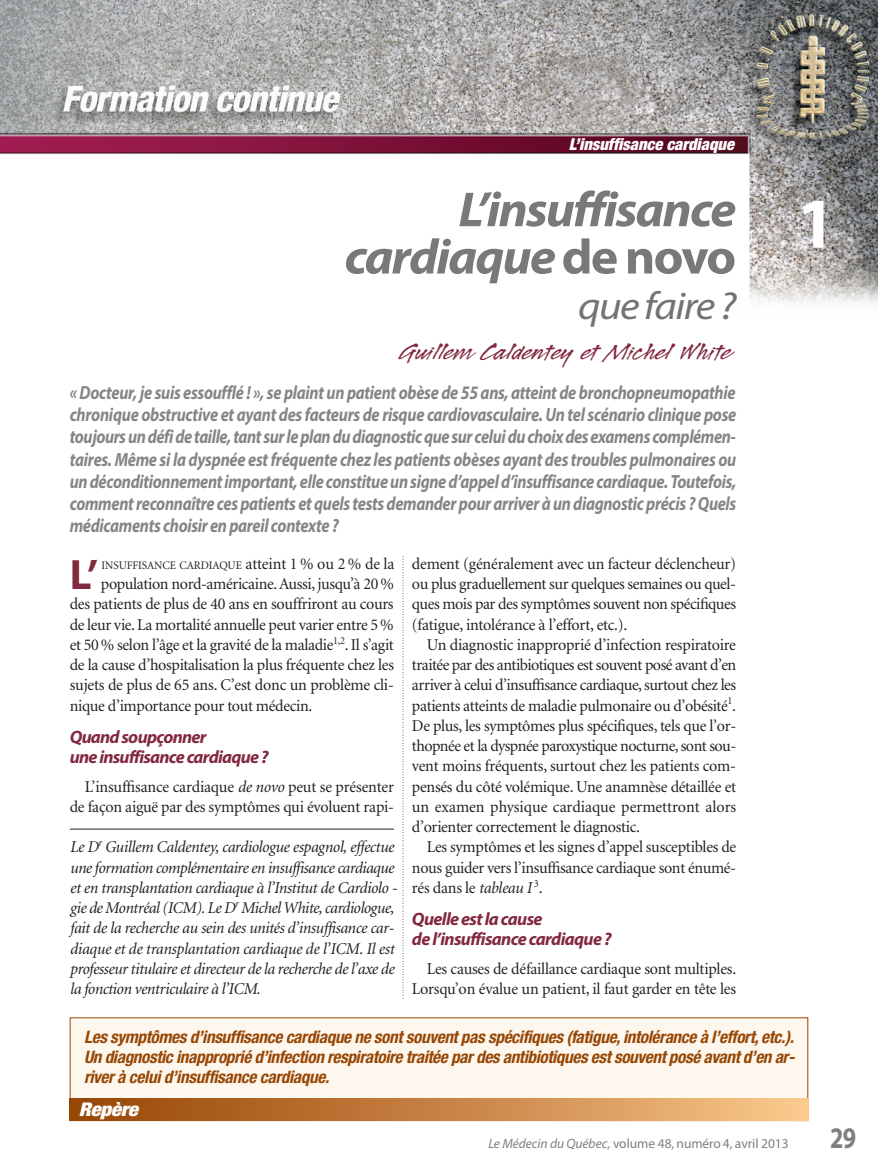
<style>
.page{position:relative;width:878px;height:1175px;background:#fff}
.page>*{position:absolute;margin:0;border:0;box-sizing:border-box;transform-origin:0 0}
.t1{font:700 72px "Myriad Pro";color:#fff}
.t2{font:italic 700 49.5px/47.2px "Myriad Pro";letter-spacing:-.035em;color:#77797b;text-align:right;scale:1.05 1}
.t3{font:700 42.6px "Myriad Pro";color:#82293f}
.t4{font:italic 39px "Myriad Pro";letter-spacing:-.035em;color:#717375;scale:1.1 1}
.t5{font:700 30px "Myriad Pro";color:#7d7f81;scale:.8 1}
.t6{font:27px "Legault Std";color:#82293f;scale:1.2 1}
.t7{font:italic 700 19.2px/22.2px "Myriad Pro";letter-spacing:-.02em;color:#838588;text-align:justify;scale:.85 1}
.t8{font:italic 900 condensed 18.9px "Helvetica Neue";letter-spacing:-.015em;color:#fff;scale:1.11 1}
.t9{font:italic 700 18px/20.2px "Myriad Pro";letter-spacing:-.04em;color:#82293f}
.t10{font:italic 700 condensed 17.25px/20.2px "Helvetica Neue";letter-spacing:-.02em;color:#974705;text-align:justify}
.t11{font:16.5px/20.2px "Minion";letter-spacing:-.015em;color:#231f20;text-align:justify}
.t12{font:italic 16.5px/20.2px "Minion";letter-spacing:-.025em;color:#231f20}
.t13{font:italic 900 condensed 16.5px "Helvetica Neue";letter-spacing:-.005em;color:#fff}
.t14{font:13.5px "Myriad Pro";letter-spacing:-.005em;color:#7d7f81}
.t15{font:11.55px "Minion";letter-spacing:-.01em;color:#231f20}
.s1{font-style:normal}
.s2{font-size:16.5px}
.s3{font-style:italic}
</style>
<div class="page">
<img style="left:0;top:0;width:878px;height:304px">
<svg style="left:402px;top:556px;width:1px;height:443px"></svg>
<hr style="left:70px;top:828px;width:324px;height:1px;background:#231f20">
<div style="left:70px;top:1018px;width:737px;height:102px;background:#fef7ed"></div>
<div style="left:70px;top:1098px;width:738px;height:22px;background:linear-gradient(to right,#954302,#fac68a)"></div>
<p class="t13" style="left:569px;top:138px;width:166px">L’insuffisance cardiaque</p>
<h2 class="t2" style="left:344px;top:190px;width:374px">L’insuffisance cardiaque <span class="s1">de novo</span></h2>
<h3 class="t4" style="left:578px;top:291px;width:145px">que faire ?</h3>
<h3 class="t6" style="left:399px;top:334px;width:278px">Guillem Caldentey et Michel White</h3>
<p class="t7" style="left:70px;top:383px;width:785px">« Docteur, je suis essoufflé ! », se plaint un patient obèse de 55 ans, atteint de bronchopneumopathie chronique obstructive et ayant des facteurs de risque cardiovasculaire. Un tel scénario clinique pose toujours un défi de taille, tant sur le plan du diagnostic que sur celui du choix des examens complémen&shy;taires. Même si la dyspnée est fréquente chez les patients obèses ayant des troubles pulmonaires ou un déconditionnement important, elle constitue un signe d’appel d’insuffisance cardiaque. Toutefois, comment reconnaître ces patients et quels tests demander pour arriver à un diagnostic précis ? Quels médicaments choisir en pareil contexte ?</p>
<h1 class="t1" style="left:796px;top:196px;width:40px">1</h1>
<h3 class="t3" style="left:70px;top:559px;width:30px">L’</h3>
<p class="t15" style="left:101px;top:560px;width:294px">INSUFFISANCE CARDIAQUE <span class="s2">atteint 1 % ou 2 % de la</span></p>
<p class="t11" style="left:412px;top:554px;width:326px">dement (généralement avec un facteur déclencheur) ou plus graduellement sur quelques semaines ou quel - ques mois par des symptômes souvent non spécifiques (fatigue, intolérance à l’effort, etc.).</p>
<p class="t11" style="left:412px;top:635px;width:326px;text-indent:15px">Un diagnostic inapproprié d’infection respiratoire traitée par des antibiotiques est souvent posé avant d’en arriver à celui d’insuffisance cardiaque, surtout chez les patients atteints de maladie pulmonaire ou d’obésité<sup>1</sup>.<br>De plus, les symptômes plus spécifiques, tels que l’or&shy;thopnée et la dyspnée paroxystique nocturne, sont sou&shy;vent moins fréquents, surtout chez les patients com&shy;pensés du côté volémique. Une anamnèse détaillée et un examen physique cardiaque permettront alors d’orienter correctement le diagnostic.</p>
<p class="t11" style="left:412px;top:838px;width:326px;text-indent:15px">Les symptômes et les signes d’appel susceptibles de nous guider vers l’insuffisance cardiaque sont énumé&shy;rés dans le <span class="s3">tableau I</span> <sup>3</sup>.</p>
<p class="t9" style="left:412px;top:910px;width:201px">Quelle est la cause<br>de l’insuffisance cardiaque ?</p>
<p class="t11" style="left:412px;top:959px;width:326px;text-align:right">Les causes de défaillance cardiaque sont multiples.<br>Lorsqu’on évalue un patient, il faut garder en tête les</p>
<p class="t11" style="left:70px;top:575px;width:326px;text-indent:31px">population nord-américaine. Aussi, jusqu’à 20 % des patients de plus de 40 ans en souffriront au cours de leur vie. La mortalité annuelle peut varier entre 5 % et 50 % selon l’âge et la gravité de la maladie<sup>1,2</sup>. Il s’agit de la cause d’hospitalisation la plus fréquente chez les su jets de plus de 65 ans. C’est donc un problème cli&shy;nique d’importance pour tout médecin.</p>
<p class="t9" style="left:70px;top:728px;width:200px">Quand soupçonner<br>une insuffisance cardiaque ?</p>
<p class="t11" style="left:70px;top:777px;width:326px;text-align:right">L’insuffisance cardiaque <span class="s3">de novo</span> peut se présenter de façon aiguë par des symptômes qui évoluent rapi-</p>
<p class="t12" style="left:70px;top:838px;width:329px">Le D<sup>r</sup> Guillem Caldentey, cardiologue espagnol, effectue une formation complémentaire en insuffisance cardiaque et en transplantation cardiaque à l’Institut de Car dio lo - gie de Montréal (ICM). Le D<sup>r</sup> Michel White, cardiologue, fait de la recherche au sein des unités d’insuffisance car&shy;diaque et de transplantation cardiaque de l’ICM. Il est professeur titulaire et directeur de la recherche de l’axe de la fonction ventriculaire à l’ICM.</p>
<p class="t10" style="left:84px;top:1028px;width:711px">Les symptômes d’insuffisance cardiaque ne sont souvent pas spécifiques (fatigue, intolérance à l’effort, etc.).<br>Un diagnostic inapproprié d’infection respiratoire traitée par des antibiotiques est souvent posé avant d’en ar&shy;river à celui d’insuffisance cardiaque.</p>
<p class="t8" style="left:79px;top:1102px;width:55px">Repère</p>
<p class="t14" style="left:488px;top:1138px;width:302px"><span class="s3">Le Médecin du Québec,</span> volume 48, numéro 4, avril 2013</p>
<h3 class="t5" style="left:830px;top:1126px;width:34px">29</h3>
</div>
